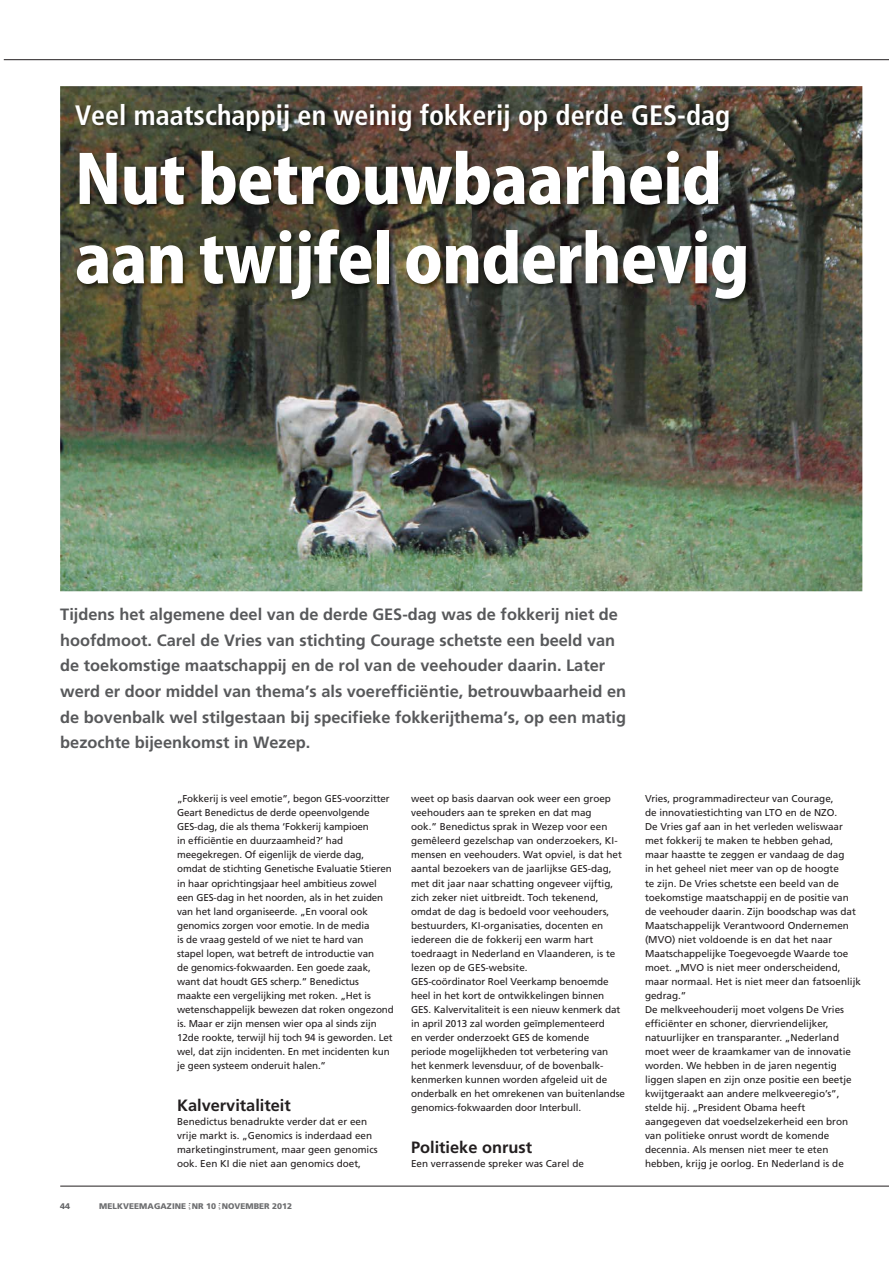
<style>
.page{position:relative;width:893px;height:1263px;background:#fff}
.page>*{position:absolute;margin:0;border:0;box-sizing:border-box;transform-origin:0 0}
.t1{font:66px/79.3px "Koz Go Pro Heavy 90 msp RKSJ H";letter-spacing:-.01em;color:#fff}
.t2{font:700 condensed 28.05px "Frutiger LT Std";color:#fff}
.t3{font:700 16.35px/25.7px "Frutiger LT Std";color:#58595b}
.t4{font:700 16.35px "Frutiger LT Std";color:#231f20}
.t5{font:9.9px/14.1px "Frutiger LT Std";color:#231f20}
.t6{font:900 8.25px "Frutiger LT Std";letter-spacing:.01em;color:#6d6e70}
.t7{font:900 8.25px "Frutiger LT Std";color:#636466}
</style>
<div class="page">
<img style="left:60px;top:86px;width:802px;height:505px">
<hr style="left:4px;top:59px;width:885px;height:1px;background:#231f20">
<img style="left:74px;top:102px;width:677px;height:203px">
<hr style="left:60px;top:1186px;width:829px;height:1px;background:#231f20">
<h2 class="t2" style="left:75px;top:103px;width:657px">Veel maatschappij en weinig fokkerij op derde GES-dag</h2>
<h1 class="t1" style="left:75px;top:148px;width:676px">Nut betrouwbaarheid aan twijfel onderhevig</h1>
<p class="t3" style="left:60px;top:602px;width:567px">Tijdens het algemene deel van de derde GES-dag was de fokkerij niet de hoofdmoot. Carel de Vries van stichting Courage schetste een beeld van de toekomstige maatschappij en de rol van de veehouder daarin. Later werd er door middel van thema’s als voerefficiëntie, betrouwbaarheid en de bovenbalk wel stilgestaan bij specifieke fokkerijthema’s, op een matig bezochte bijeenkomst in Wezep.</p>
<p class="t5" style="left:177px;top:792px;width:218px">„Fokkerij is veel emotie”, begon GES-voorzitter Geart Benedictus de derde opeenvolgende GES-dag, die als thema ‘Fokkerij kampioen<br>in efficiëntie en duurzaamheid?’ had meegekregen. Of eigenlijk de vierde dag, omdat de stichting Genetische Evaluatie Stieren in haar oprichtingsjaar heel ambitieus zowel een GES-dag in het noorden, als in het zuiden van het land organiseerde. „En vooral ook genomics zorgen voor emotie. In de media<br>is de vraag gesteld of we niet te hard van<br>stapel lopen, wat betreft de introductie van<br>de genomics-fokwaarden. Een goede zaak, want dat houdt GES scherp.” Benedictus maakte een vergelijking met roken. „Het is wetenschappelijk bewezen dat roken ongezond is. Maar er zijn mensen wier opa al sinds zijn 12de rookte, terwijl hij toch 94 is geworden. Let wel, dat zijn incidenten. En met incidenten kun je geen systeem onderuit halen.”</p>
<h3 class="t4" style="left:177px;top:1098px;width:115px">Kalvervitaliteit</h3>
<p class="t5" style="left:177px;top:1115px;width:202px">Benedictus benadrukte verder dat er een vrije markt is. „Genomics is inderdaad een marketinginstrument, maar geen genomics ook. Een KI die niet aan genomics doet,</p>
<p class="t7" style="left:60px;top:1203px;width:12px">44</p>
<p class="t6" style="left:99px;top:1203px;width:195px">MELKVEEMAGAZINE NR 10 NOVEMBER 2012</p>
<p class="t5" style="left:411px;top:792px;width:215px">weet op basis daarvan ook weer een groep veehouders aan te spreken en dat mag<br>ook.” Benedictus sprak in Wezep voor een gemêleerd gezelschap van onderzoekers, KI&shy;mensen en veehouders. Wat opviel, is dat het aantal bezoekers van de jaarlijkse GES-dag, met dit jaar naar schatting ongeveer vijftig, zich zeker niet uitbreidt. Toch tekenend, omdat de dag is bedoeld voor veehouders, bestuurders, KI-organisaties, docenten en iedereen die de fokkerij een warm hart toedraagt in Nederland en Vlaanderen, is te lezen op de GES-website.<br>GES-coördinator Roel Veerkamp benoemde heel in het kort de ontwikkelingen binnen GES. Kalvervitaliteit is een nieuw kenmerk dat in april 2013 zal worden geïmplementeerd<br>en verder onderzoekt GES de komende periode mogelijkheden tot verbetering van het kenmerk levensduur, of de bovenbalk&shy;kenmerken kunnen worden afgeleid uit de onderbalk en het omrekenen van buitenlandse genomics-fokwaarden door Interbull.</p>
<h3 class="t4" style="left:411px;top:1140px;width:122px">Politieke onrust</h3>
<p class="t5" style="left:411px;top:1157px;width:174px">Een verrassende spreker was Carel de</p>
<p class="t5" style="left:645px;top:792px;width:217px">Vries, programmadirecteur van Courage,<br>de innovatiestichting van LTO en de NZO.<br>De Vries gaf aan in het verleden weliswaar met fokkerij te maken te hebben gehad,<br>maar haastte te zeggen er vandaag de dag<br>in het geheel niet meer van op de hoogte<br>te zijn. De Vries schetste een beeld van de toekomstige maatschappij en de positie van de veehouder daarin. Zijn boodschap was dat Maatschappelijk Verantwoord Ondernemen (MVO) niet voldoende is en dat het naar Maatschappelijke Toegevoegde Waarde toe moet. „MVO is niet meer onderscheidend, maar normaal. Het is niet meer dan fatsoenlijk gedrag.”<br>De melkveehouderij moet volgens De Vries efficiënter en schoner, diervriendelijker, natuurlijker en transparanter. „Nederland moet weer de kraamkamer van de innovatie worden. We hebben in de jaren negentig liggen slapen en zijn onze positie een beetje kwijtgeraakt aan andere melkveeregio’s”, stelde hij. „President Obama heeft aangegeven dat voedselzekerheid een bron van politieke onrust wordt de komende decennia. Als mensen niet meer te eten hebben, krijg je oorlog. En Nederland is de</p>
</div>
